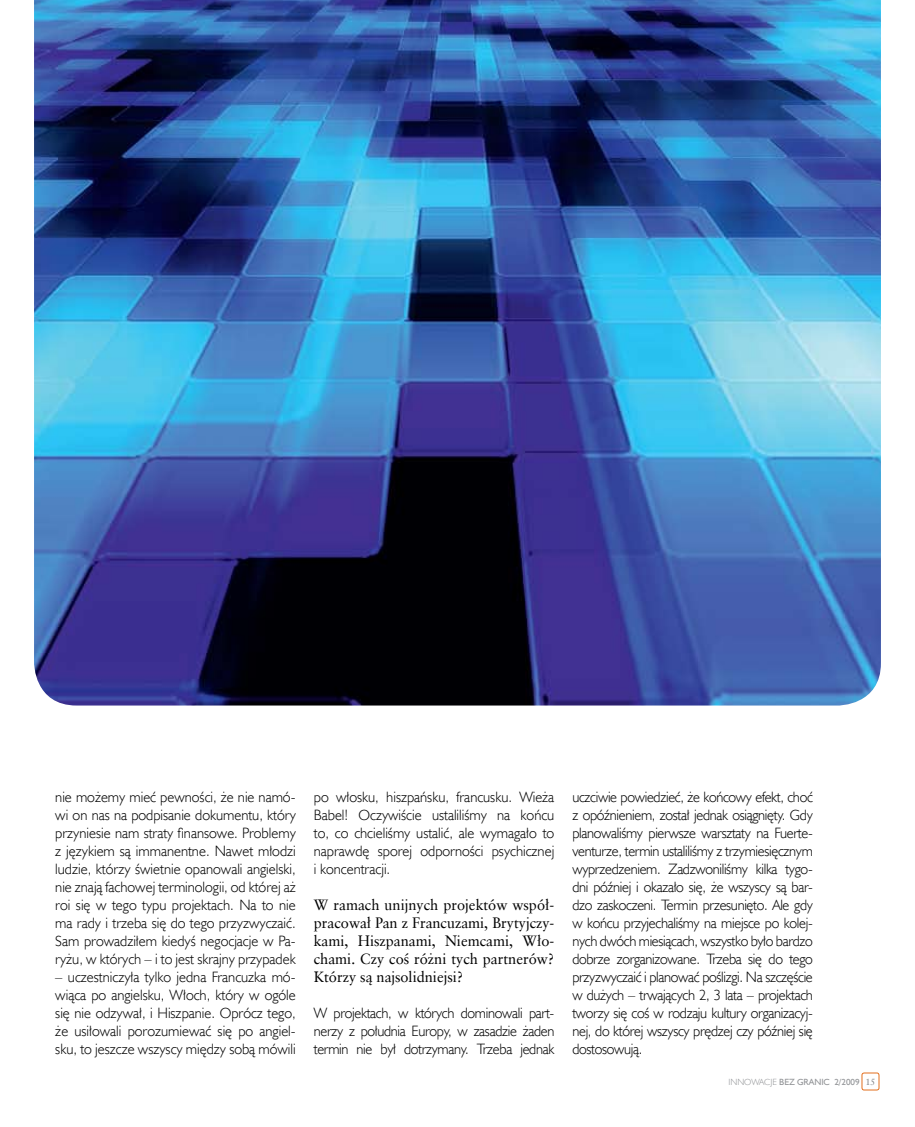
<style>
.page{position:relative;width:915px;height:1127px;background:#fff}
.page>*{position:absolute;margin:0;border:0;box-sizing:border-box;transform-origin:0 0}
.t1{font:15px/18px "Humanst 521 Lt EU";color:#000;text-align:justify}
.t2{font:15px/18px "Humanst 521 Lt EU";color:#000;text-align:justify;scale:.96 1}
.t3{font:15px/18px "Class Garmnd EU";color:#000;text-align:justify}
.t4{font:9px "Humanst 521 EU";color:#939598}
.s1{font-family:"Humanst 521 Lt EU"}
.s2{font-family:"Class Garmnd EU";color:#808285}
</style>
<div class="page">
<img style="left:34px;top:0;width:846px;height:705px">
<div style="left:861px;top:1073px;width:17px;height:17px;border:1px solid #e36f1e;border-radius:2px"></div>
<p class="t1" style="left:55px;top:788px;width:242px">nie możemy mieć pewności, że nie namó&shy;wi on nas na podpisanie dokumentu, który przyniesie nam straty finansowe. Problemy z językiem są immanentne. N awet młodzi ludzie, którzy świetnie opanowali angielski, nie znają fachowej terminologii, od której aż roi się w tego typu projektach. N a to nie ma rady i trzeba się do tego przyzwyczaić.<br>Sam prowadziłem kiedyś negocjacje w Pa&shy;ryżu, w których – i to jest skrajny przypadek</p>
<p class="t1" style="left:55px;top:968px;width:242px">– uczestniczyła tylko jedna Francuzka mó&shy;wiąca po angielsku, Włoch, który w ogóle się nie odzywał, i Hiszpanie. Oprócz tego, że usiłowali porozumiewać się po angiel&shy;sku, to jeszcze wszyscy między sobą mówili</p>
<p class="t1" style="left:314px;top:788px;width:242px">po włosku, hiszpańsku, francusku. Wieża Babel! Oczywiście ustaliliśmy na końcu to, co chcieliśmy ustalić, ale wymagało to naprawdę sporej odporności psychicznej i koncentracji.</p>
<p class="t3" style="left:314px;top:896px;width:242px">W ramach unijnych projektów współ&shy;pracował Pan z Francuzami, Brytyjczy&shy;kami, Hiszpanami, Niemcami, Wło&shy;chami. Czy coś różni tych partnerów?<br>Którzy są najsolidniejsi?</p>
<p class="t2" style="left:314px;top:1004px;width:252px">W projektach, w których dominowali part&shy;nerzy z południa Europy, w zasadzie żaden termin nie był dotrzymany. Trzeba jednak</p>
<p class="t2" style="left:572px;top:788px;width:252px">uczciwie powiedzieć, że końcowy efekt, choć z opóźnieniem, został jednak osiągnięty. Gdy planowaliśmy pierwsze warsztaty na Fuerte&shy;venturze, termin ustaliliśmy z trzymiesięcznym wyprzedzeniem. Zadzwoniliśmy kilka tygo&shy;dni później i okazało się, że wszyscy są bar&shy;dzo zaskoczeni. Termin przesunięto. Ale gdy w końcu przyjechaliśmy na miejsce po kolej&shy;nych dwóch miesiącach, wszystko było bardzo dobrze zorganizowane. Trzeba się do tego przyzwyczaić i planować poślizgi. N a szczęście w dużych – trwających 2, 3 lata – projektach tworzy się coś w rodzaju kultury organizacyj&shy;nej, do której wszyscy prędzej czy później się dostosowują.</p>
<p class="t4" style="left:728px;top:1076px;width:149px"><span class="s1">i nnowacje</span> BEZ GRAN IC 2/2009 <span class="s2">15</span></p>
</div>
